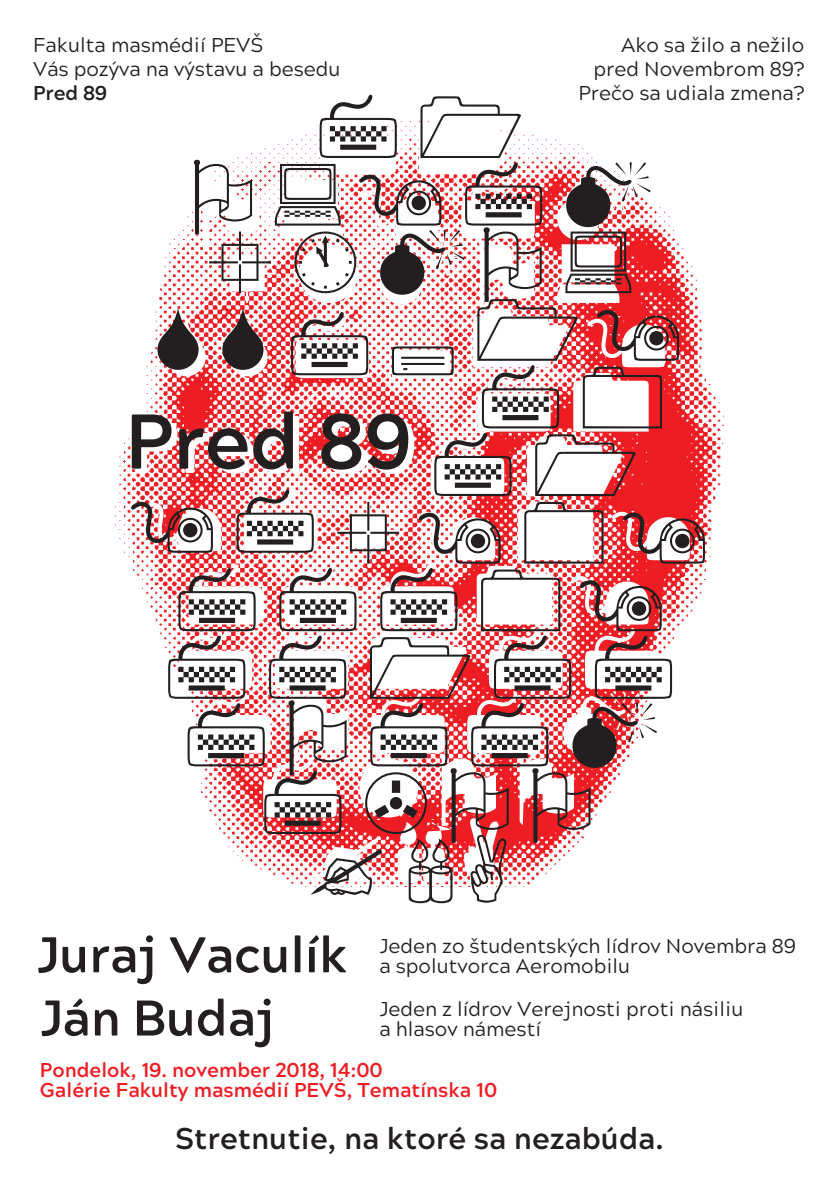
<style>
.page{position:relative;width:840px;height:1191px;background:#fff}
.page>*{position:absolute;margin:0;border:0;box-sizing:border-box;transform-origin:0 0}
.t1{font:700 50px "Acherus Grotesque";letter-spacing:-.005em;color:#231f20}
.t2{font:700 30px "Acherus Grotesque";color:#231f20}
.t3{font:20px/24px "Acherus Grotesque";color:#231f20}
.t4{font:700 20px/20px "Acherus Grotesque";color:#ee1d23}
.t5{font:700 20px "Acherus Grotesque";letter-spacing:-.005em;color:#231f20}
</style>
<div class="page">
<svg style="left:131px;top:121px;width:573px;height:766px"></svg>
<p class="t3" style="left:33px;top:31px;width:309px">Fakulta masmédií PEVŠ<br>Vás pozýva na výstavu a besedu</p>
<p class="t5" style="left:33px;top:75px;width:76px">Pred 89</p>
<p class="t3" style="left:578px;top:31px;width:227px;text-align:right">Ako sa žilo a nežilo pred Novembrom 89?<br>Prečo sa udiala zmena?</p>
<h1 class="t1" style="left:36px;top:912px;width:312px">Juraj Vaculík</h1>
<h1 class="t1" style="left:40px;top:975px;width:236px">Ján Budaj</h1>
<p class="t3" style="left:379px;top:935px;width:418px;line-height:20px">Jeden zo študentských lídrov Novembra 89 a spolutvorca Aeromobilu</p>
<p class="t3" style="left:379px;top:996px;width:365px">Jeden z lídrov Verejnosti proti násiliu</p>
<p class="t3" style="left:379px;top:1016px;width:163px">a hlasov námestí</p>
<p class="t4" style="left:40px;top:1059px;width:458px">Pondelok, 19. november 2018, 14:00<br>Galérie Fakulty masmédií PEVŠ, Tematínska 10</p>
<h2 class="t2" style="left:175px;top:1113px;width:490px">Stretnutie, na ktoré sa nezabúda.</h2>
</div>
